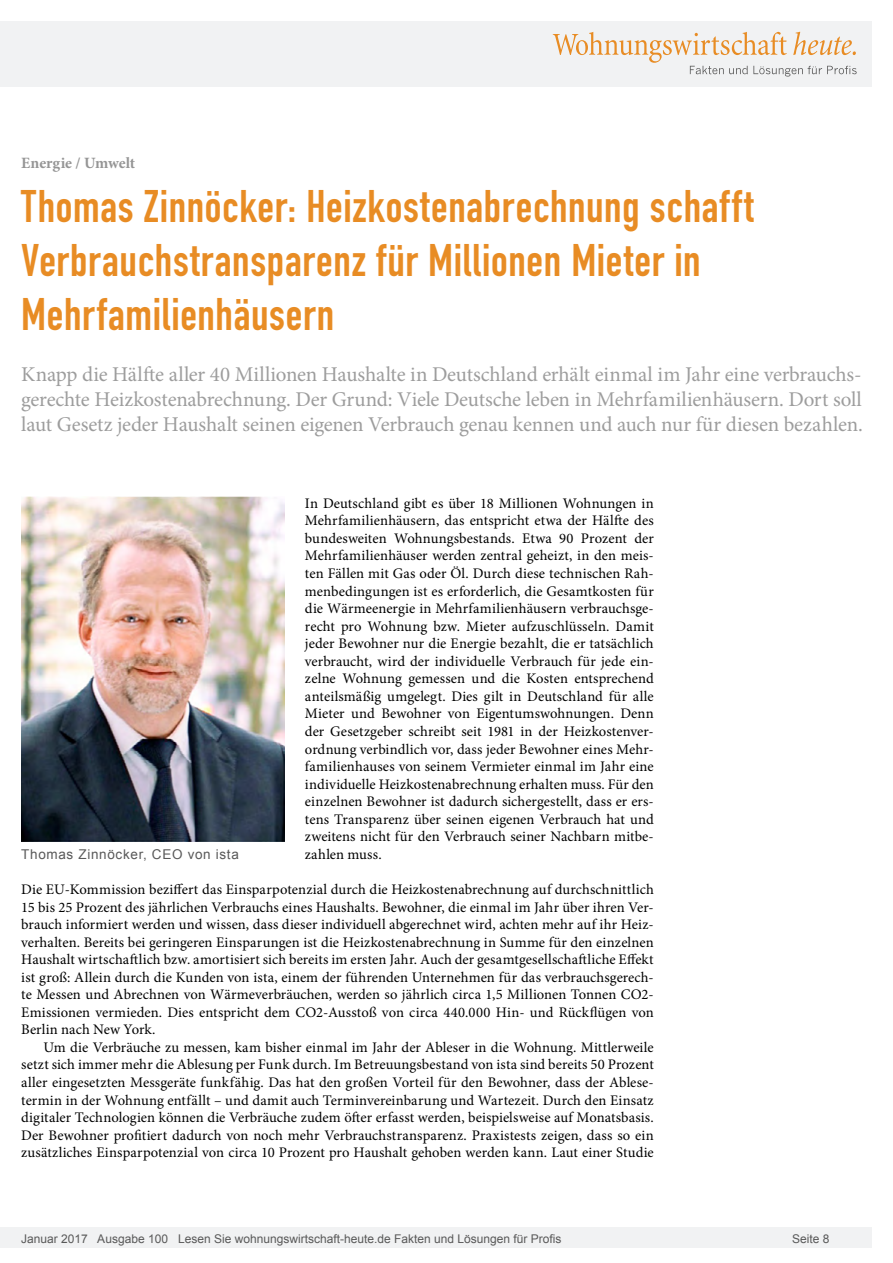
<style>
.page{position:relative;width:893px;height:1263px;background:#fff}
.page>*{position:absolute;margin:0;border:0;box-sizing:border-box;transform-origin:0 0}
.Überschrift_Groß{font:45px/54px "DIN Engschrift";letter-spacing:.015em;color:#e88c24}
.Anlesetext{font:21px/25.2px "Minion Pro";letter-spacing:-.015em;color:#9d9d9d;text-align:justify}
.Kategorie{font:700 15.75px "Minion Pro";letter-spacing:-.005em;color:#959595}
.Fließtext_erste_Zeil{font:14.7px/17.5px "Minion Pro";letter-spacing:.005em;color:#000;text-align:justify}
.Fliesstext{font:14.7px/17.5px "Minion Pro";color:#000;text-align:justify}
.Bildunterschrift{font:13.5px "Arial";letter-spacing:.05em;color:#595959}
.t1{font:12px "Arial";color:#595959}
</style>
<div class="page">
<div style="left:0;top:1227px;width:872px;height:20px;background:#f1f2f3"></div>
<div style="left:0;top:21px;width:872px;height:66px;background:#f1f2f3"></div>
<svg style="left:553px;top:32px;width:304px;height:45px"></svg>
<img style="left:21px;top:497px;width:263px;height:344px">
<p class="Kategorie" style="left:21px;top:152px;width:115px">Energie / Umwelt</p>
<p class="Überschrift_Groß" style="left:21px;top:180px;width:734px">Thomas Zinnöcker: Heizkostenabrechnung schafft<br>Verbrauchstransparenz für Millionen Mieter in<br>Mehrfamilienhäusern</p>
<p class="Anlesetext" style="left:21px;top:361px;width:843px">Knapp die Hälfte aller 40 Millionen Haushalte in Deutschland erhält einmal im Jahr eine verbrauchs&shy;gerechte Heizkostenabrechnung. Der Grund: Viele Deutsche leben in Mehrfamilienhäusern. Dort soll laut Gesetz jeder Haushalt seinen eigenen Verbrauch genau kennen und auch nur für diesen bezahlen.</p>
<p class="Fließtext_erste_Zeil" style="left:305px;top:494px;width:351px">In Deutschland gibt es über 18 Millionen Wohnungen in Mehrfamilienhäusern, das entspricht etwa der Hälfte des bundesweiten Wohnungsbestands. Etwa 90 Prozent der Mehrfamilienhäuser werden zentral geheizt, in den meis&shy;ten Fällen mit Gas oder Öl. Durch diese technischen Rah&shy;menbedingungen ist es erforderlich, die Gesamtkosten für die Wärmeenergie in Mehrfamilienhäusern verbrauchsge&shy;recht pro Wohnung bzw. Mieter aufzuschlüsseln. Damit jeder Bewohner nur die Energie bezahlt, die er tatsächlich verbraucht, wird der individuelle Verbrauch für jede ein&shy;zelne Wohnung gemessen und die Kosten entsprechend anteilsmäßig umgelegt. Dies gilt in Deutschland für alle Mieter und Bewohner von Eigentumswohnungen. Denn der Gesetzgeber schreibt seit 1981 in der Heizkostenver&shy;ordnung verbindlich vor, dass jeder Bewohner eines Mehr&shy;familienhauses von seinem Vermieter einmal im Jahr eine individuelle Heizkostenabrechnung erhalten muss. Für den einzelnen Bewohner ist dadurch sichergestellt, dass er ers&shy;tens Transparenz über seinen eigenen Verbrauch hat und zweitens nicht für den Verbrauch seiner Nachbarn mitbe&shy;zahlen muss.</p>
<p class="Fließtext_erste_Zeil" style="left:21px;top:880px;width:634px">Die EU-Kommission beziffert das Einsparpotenzial durch die Heizkostenabrechnung auf durchschnittlich 15 bis 25 Prozent des jährlichen Verbrauchs eines Haushalts. Bewohner, die einmal im Jahr über ihren Ver&shy;brauch informiert werden und wissen, dass dieser individuell abgerechnet wird, achten mehr auf ihr Heiz&shy;verhalten. Bereits bei geringeren Einsparungen ist die Heizkostenabrechnung in Summe für den einzelnen Haushalt wirtschaftlich bzw. amortisiert sich bereits im ersten Jahr. Auch der gesamtgesellschaftliche Effekt ist groß: Allein durch die Kunden von ista, einem der führenden Unternehmen für das verbrauchsgerech&shy;te Messen und Abrechnen von Wärmeverbräuchen, werden so jährlich circa 1,5 Millionen Tonnen CO2- Emissionen vermieden. Dies entspricht dem CO2-Ausstoß von circa 440.000 Hin- und Rückflügen von Berlin nach New York.</p>
<p class="Fliesstext" style="left:21px;top:1038px;width:634px;text-indent:22px">Um die Verbräuche zu messen, kam bisher einmal im Jahr der Ableser in die Wohnung. Mittlerweile setzt sich immer mehr die Ablesung per Funk durch. Im Betreuungsbestand von ista sind bereits 50 Prozent aller eingesetzten Messgeräte funkfähig. Das hat den großen Vorteil für den Bewohner, dass der Ablese&shy;termin in der Wohnung entfällt – und damit auch Terminvereinbarung und Wartezeit. Durch den Einsatz digitaler Technologien können die Verbräuche zudem öfter erfasst werden, beispielsweise auf Monatsbasis.<br>Der Bewohner profitiert dadurch von noch mehr Verbrauchstransparenz. Praxistests zeigen, dass so ein zusätzliches Einsparpotenzial von circa 10 Prozent pro Haushalt gehoben werden kann. Laut einer Studie</p>
<p class="Bildunterschrift" style="left:21px;top:845px;width:219px">Thomas Zinnöcker, CEO von ista</p>
<p class="t1" style="left:21px;top:1230px;width:542px">Januar 2017 Ausgabe 100 Lesen Sie wohnungswirtschaft-heute.de Fakten und Lösungen für Profis</p>
<p class="t1" style="left:792px;top:1231px;width:39px">Seite 8</p>
</div>
